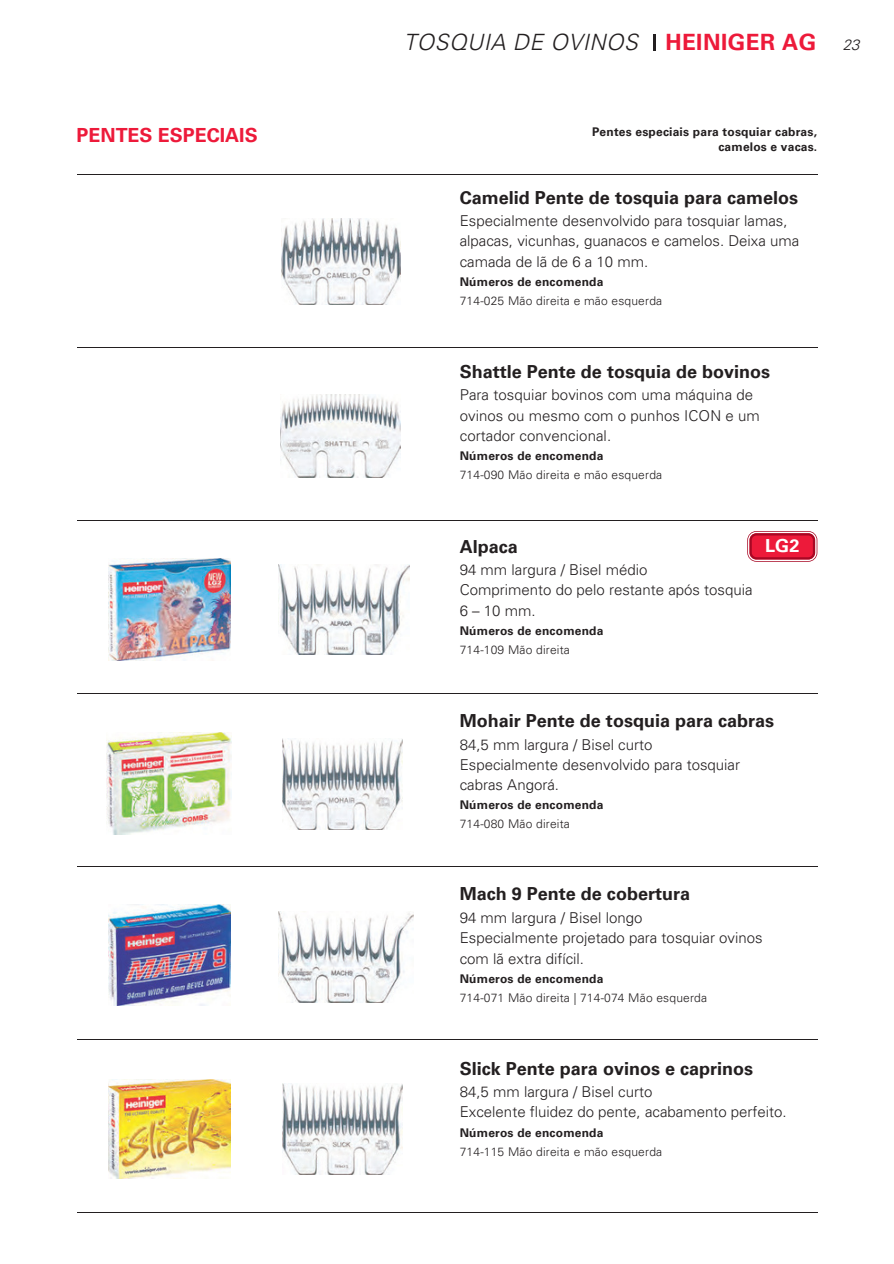
<style>
.page{position:relative;width:894px;height:1264px;background:#fff}
.page>*{position:absolute;margin:0;border:0;box-sizing:border-box;transform-origin:0 0}
.t1{font:italic 300 22.5px "Univers LT Pro 45";letter-spacing:.02em;color:#231f20}
.t2{font:700 19.5px "Univers LT Pro 65";color:#ed1a3a}
.t3{font:700 18px "Univers LT Pro 65";color:#231f20}
.t4{font:700 18px "Univers LT Pro 65";color:#fff}
.t5{font:300 15px/20.2px "Univers LT Pro 45";color:#231f20}
.t6{font:300 12px "Univers LT Pro 45";letter-spacing:.015em;color:#231f20}
.t7{font:700 12px/15px "Univers LT Pro 65";letter-spacing:.015em;color:#231f20;text-align:right}
.s1{font-family:"Univers LT Pro 65";font-weight:700;font-style:normal;color:#ed1a3a}
.s2{font-size:15px}
</style>
<div class="page">
<img style="left:107px;top:732px;width:124px;height:102px">
<img style="left:108px;top:905px;width:122px;height:100px">
<img style="left:108px;top:1079px;width:122px;height:99px">
<hr style="left:77px;top:175px;width:740px;height:1px;background:#231f20">
<hr style="left:77px;top:348px;width:740px;height:1px;background:#231f20">
<hr style="left:77px;top:520px;width:740px;height:1px;background:#231f20">
<hr style="left:77px;top:693px;width:740px;height:1px;background:#231f20">
<hr style="left:77px;top:866px;width:740px;height:1px;background:#231f20">
<hr style="left:77px;top:1039px;width:740px;height:1px;background:#231f20">
<hr style="left:77px;top:1212px;width:740px;height:1px;background:#231f20">
<img style="left:280px;top:394px;width:120px;height:83px">
<img style="left:281px;top:219px;width:119px;height:85px">
<img style="left:282px;top:738px;width:120px;height:91px">
<img style="left:278px;top:565px;width:131px;height:90px">
<img style="left:282px;top:1083px;width:120px;height:91px">
<img style="left:278px;top:911px;width:135px;height:91px">
<img style="left:108px;top:558px;width:122px;height:102px">
<svg style="left:747px;top:531px;width:70px;height:30px"></svg>
<svg style="left:749px;top:533px;width:65px;height:26px;background:#df1b39"></svg>
<svg style="left:653px;top:34px;width:2px;height:16px"></svg>
<h1 class="t1" style="left:403px;top:33px;width:457px">TOSQUIA DE OVINOS <span class="s1">HEINIGER AG</span> <span class="s2">23</span></h1>
<h2 class="t2" style="left:77px;top:128px;width:182px">PENTES ESPECIAIS</h2>
<p class="t7" style="left:592px;top:126px;width:226px">Pentes especiais para tosquiar cabras, camelos e vacas.</p>
<p class="t3" style="left:459px;top:191px;width:340px">Camelid Pente de tosquia para camelos</p>
<p class="t5" style="left:459px;top:213px;width:341px">Especialmente desenvolvido para tosquiar lamas, alpacas, vicunhas, guanacos e camelos. Deixa uma camada de lã de 6 a 10 mm.</p>
<p class="t7" style="left:459px;top:276px;width:145px">Números de encomenda</p>
<p class="t6" style="left:459px;top:296px;width:204px">714-025 Mão direita e mão esquerda</p>
<p class="t3" style="left:459px;top:365px;width:312px">Shattle Pente de tosquia de bovinos</p>
<p class="t5" style="left:459px;top:387px;width:301px">Para tosquiar bovinos com uma máquina de ovinos ou mesmo com o punhos ICON e um cortador convencional.</p>
<p class="t7" style="left:459px;top:450px;width:145px">Números de encomenda</p>
<p class="t6" style="left:459px;top:470px;width:204px">714-090 Mão direita e mão esquerda</p>
<p class="t3" style="left:459px;top:539px;width:60px">Alpaca</p>
<p class="t5" style="left:459px;top:561px;width:294px">94 mm largura / Bisel médio<br>Comprimento do pelo restante após tosquia<br>6 – 10 mm.</p>
<p class="t7" style="left:459px;top:624px;width:145px">Números de encomenda</p>
<p class="t6" style="left:459px;top:645px;width:112px">714-109 Mão direita</p>
<p class="t4" style="left:765px;top:539px;width:36px">LG2</p>
<p class="t3" style="left:459px;top:714px;width:316px">Mohair Pente de tosquia para cabras</p>
<p class="t5" style="left:459px;top:736px;width:282px">84,5 mm largura / Bisel curto<br>Especialmente desenvolvido para tosquiar cabras Angorá.</p>
<p class="t7" style="left:459px;top:799px;width:145px">Números de encomenda</p>
<p class="t6" style="left:459px;top:819px;width:112px">714-080 Mão direita</p>
<p class="t3" style="left:459px;top:887px;width:232px">Mach 9 Pente de cobertura</p>
<p class="t5" style="left:459px;top:909px;width:304px">94 mm largura / Bisel longo<br>Especialmente projetado para tosquiar ovinos com lã extra difícil.</p>
<p class="t7" style="left:459px;top:972px;width:145px">Números de encomenda</p>
<p class="t6" style="left:459px;top:993px;width:249px">714-071 Mão direita | 714-074 Mão esquerda</p>
<p class="t3" style="left:459px;top:1061px;width:295px">Slick Pente para ovinos e caprinos</p>
<p class="t5" style="left:459px;top:1083px;width:328px">84,5 mm largura / Bisel curto<br>Excelente fluidez do pente, acabamento perfeito.</p>
<p class="t7" style="left:459px;top:1126px;width:145px">Números de encomenda</p>
<p class="t6" style="left:459px;top:1147px;width:204px">714-115 Mão direita e mão esquerda</p>
</div>
